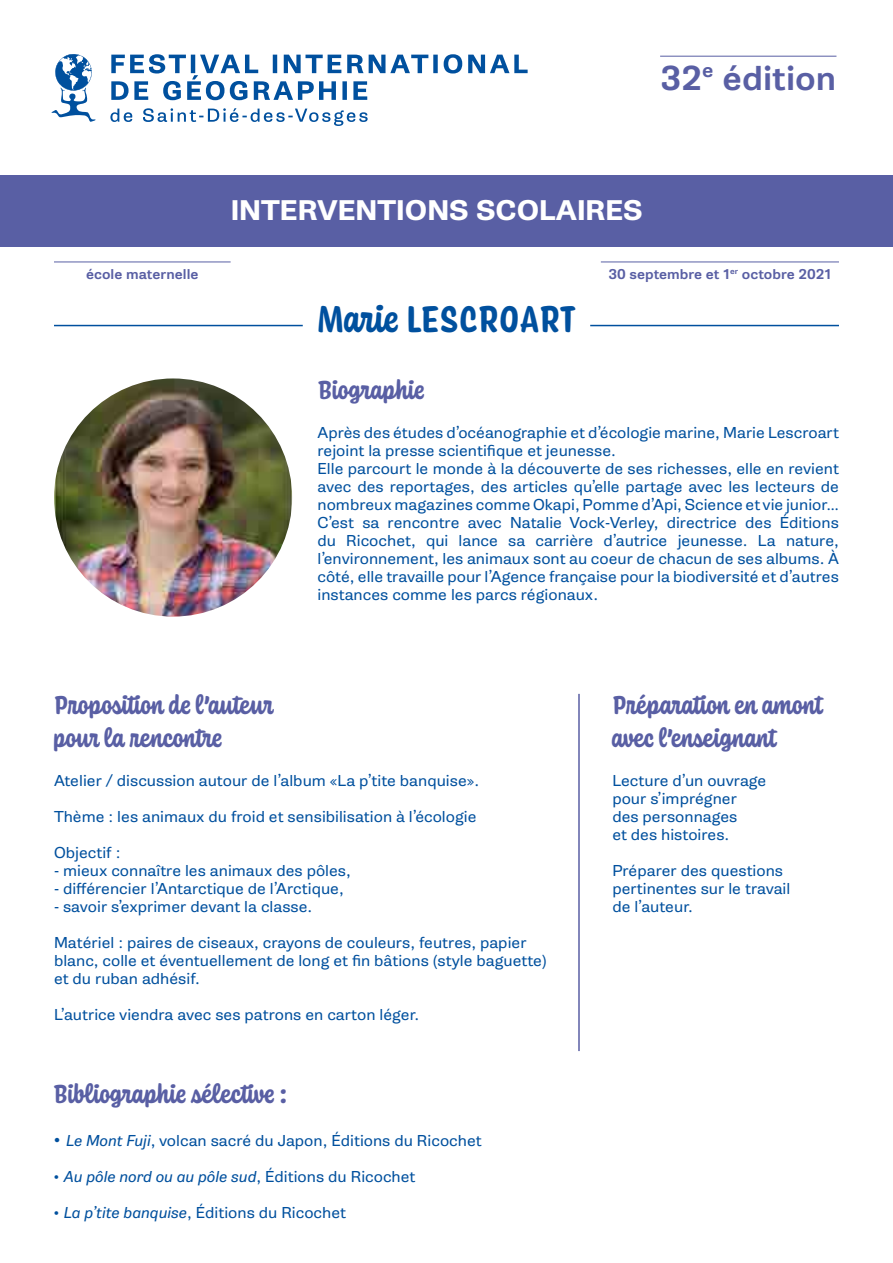
<style>
.page{position:relative;width:893px;height:1263px;background:#fff}
.page>*{position:absolute;margin:0;border:0;box-sizing:border-box;transform-origin:0 0}
.t1{font:700 39px "Coniferous";color:#00509e}
.t2{font:500 32.85px "Gira Sans";color:#595fa4}
.t3{font:700 27px/32.4px "Coniferous";color:#595fa4}
.t4{font:700 27px "Gira Sans";color:#fff}
.t5{font:15px/18px "Gira Sans";color:#00509e}
.t6{font:italic 15px "Gira Sans";color:#00509e}
.t7{font:500 13.5px "Gira Sans";color:#595fa4}
.s1{font-size:18px}
.s2{font-style:italic}
.s3{font-style:normal}
</style>
<div class="page">
<svg style="left:110px;top:108px;width:258px;height:18px"></svg>
<svg style="left:111px;top:54px;width:417px;height:46px"></svg>
<svg style="left:51px;top:54px;width:45px;height:68px"></svg>
<hr style="left:660px;top:56px;width:176px;height:1px;background:#595fa4">
<hr style="left:54px;top:262px;width:177px;height:1px;background:#595fa4">
<hr style="left:601px;top:262px;width:238px;height:1px;background:#595fa4">
<div style="left:0;top:175px;width:893px;height:72px;background:#595fa4"></div>
<hr style="left:54px;top:325px;width:249px;height:1px;background:#00509e">
<hr style="left:590px;top:325px;width:249px;height:1px;background:#00509e">
<img style="left:54px;top:378px;width:238px;height:239px;border-radius:119px">
<hr style="left:578px;top:694px;width:2px;height:357px;background:#595fa4">
<h2 class="t2" style="left:660px;top:56px;width:178px">32<sup>e</sup> édition</h2>
<h3 class="t4" style="left:231px;top:192px;width:414px">INTERVENTIONS SCOLAIRES</h3>
<p class="t7" style="left:86px;top:265px;width:114px">école maternelle</p>
<p class="t7" style="left:609px;top:265px;width:224px">30 septembre et 1<sup>er</sup> octobre 2021</p>
<h1 class="t1" style="left:317px;top:292px;width:261px">Marie LESCROART</h1>
<h3 class="t3" style="left:317px;top:372px;width:109px">Biographie</h3>
<p class="t5" style="left:317px;top:424px;width:523px">Après des études d’océanographie et d’écologie marine, Marie Lescroart rejoint la presse scientifique et jeunesse.<br>Elle parcourt le monde à la découverte de ses richesses, elle en revient avec des reportages, des articles qu’elle partage avec les lecteurs de nombreux magazines comme Okapi, Pomme d’Api, Science et vie junior… C’est sa rencontre avec Natalie Vock-Verley, directrice des Éditions du Ricochet, qui lance sa carrière d’autrice jeunesse. La nature, l’environnement, les animaux sont au coeur de chacun de ses albums. À côté, elle travaille pour l’Agence française pour la biodiversité et d’autres instances comme les parcs régionaux.</p>
<h3 class="t3" style="left:54px;top:688px;width:223px">Proposition de l’auteur pour la rencontre</h3>
<p class="t5" style="left:54px;top:772px;width:427px">Atelier / discussion autour de l’album «La p’tite banquise».</p>
<p class="t5" style="left:54px;top:808px;width:424px">Thème : les animaux du froid et sensibilisation à l’écologie</p>
<p class="t5" style="left:54px;top:844px;width:68px">Objectif :</p>
<p class="t5" style="left:54px;top:862px;width:298px">- mieux connaître les animaux des pôles,</p>
<p class="t5" style="left:54px;top:880px;width:291px">- différencier l’Antarctique de l’Arctique,</p>
<p class="t5" style="left:54px;top:898px;width:260px">- savoir s’exprimer devant la classe.</p>
<p class="t5" style="left:54px;top:934px;width:494px">Matériel : paires de ciseaux, crayons de couleurs, feutres, papier blanc, colle et éventuellement de long et fin bâtions (style baguette) et du ruban adhésif.</p>
<p class="t5" style="left:54px;top:1006px;width:367px">L’autrice viendra avec ses patrons en carton léger.</p>
<h3 class="t3" style="left:53px;top:1076px;width:235px">Bibliographie sélective :</h3>
<p class="t5" style="left:53px;top:1131px;width:430px"><span class="s1">•</span> <span class="s2">Le Mont Fuji</span>, volcan sacré du Japon, Éditions du Ricochet</p>
<p class="t6" style="left:53px;top:1166px;width:364px"><span class="s3">•</span> Au pôle nord ou au pôle sud<span class="s3">, Éditions du Ricochet</span></p>
<p class="t5" style="left:53px;top:1203px;width:294px">• <span class="s2">La p’tite banquise</span>, Éditions du Ricochet</p>
<h3 class="t3" style="left:612px;top:688px;width:212px">Préparation en amont avec l’enseignant</h3>
<p class="t5" style="left:612px;top:772px;width:156px">Lecture d’un ouvrage pour s’imprégner des personnages<br>et des histoires.</p>
<p class="t5" style="left:612px;top:862px;width:180px">Préparer des questions pertinentes sur le travail de l’auteur.</p>
</div>
